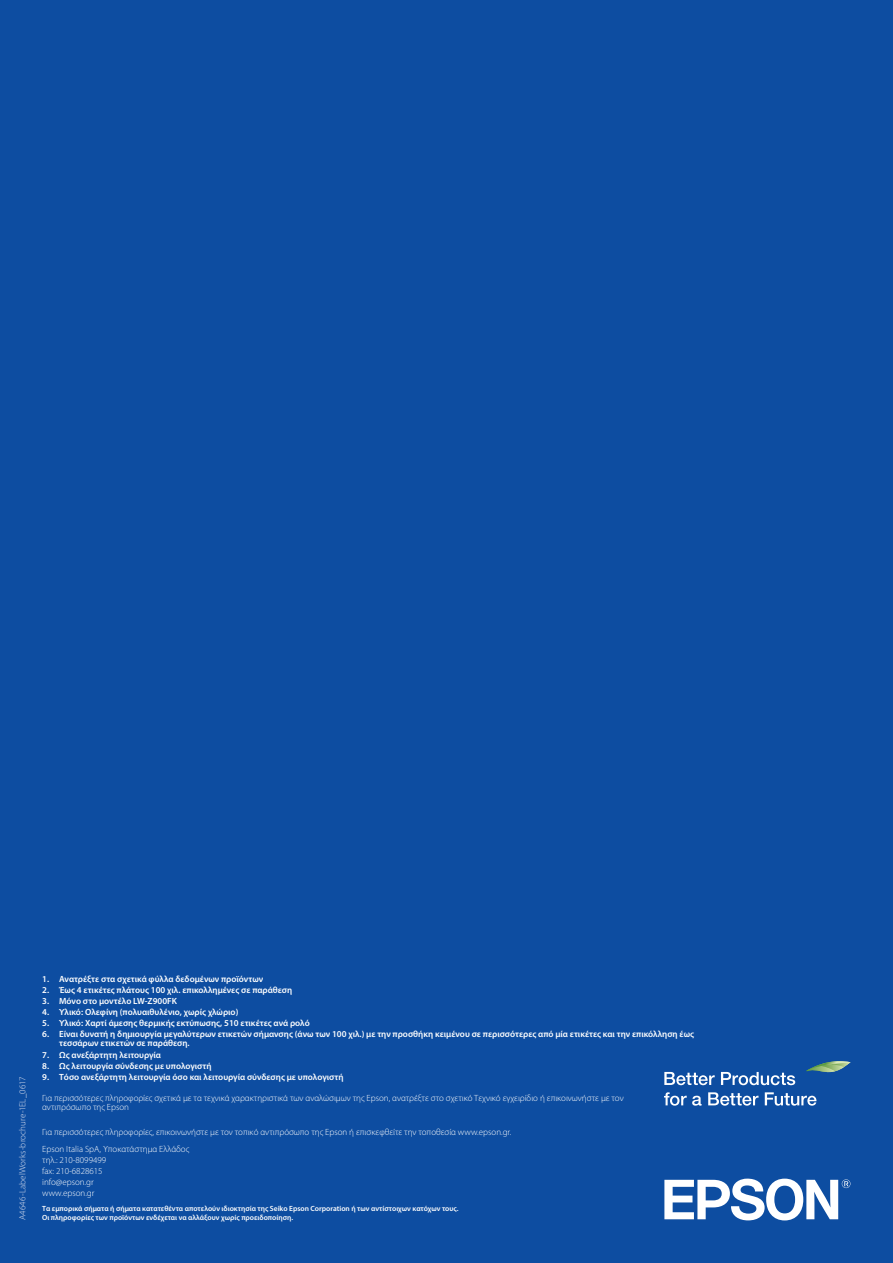
<style>
.page{position:relative;width:893px;height:1263px;background:#0d4da1}
.page>*{position:absolute;margin:0;border:0;box-sizing:border-box;transform-origin:0 0}
.t1{font:600 9px/9px "Myriad Pro";color:#fff}
.t2{font:300 9px/11.1px "Myriad Pro";color:#fff}
.t3{font:300 9px "Myriad Pro";letter-spacing:.015em;color:#e0e4f2}
.t4{font:600 7.5px/9px "Myriad Pro";color:#fff}
</style>
<div class="page">
<svg style="left:806px;top:1061px;width:44px;height:11px"></svg>
<svg style="left:664px;top:1072px;width:51px;height:13px"></svg>
<svg style="left:721px;top:1072px;width:74px;height:13px"></svg>
<svg style="left:664px;top:1092px;width:38px;height:14px"></svg>
<svg style="left:708px;top:1092px;width:50px;height:14px"></svg>
<svg style="left:765px;top:1092px;width:52px;height:14px"></svg>
<svg style="left:664px;top:1178px;width:186px;height:42px"></svg>
<p class="t3" style="left:17px;top:1220px;width:145px;rotate:-90deg">A4646-LabelWorks-brochure-1EL_0617</p>
<p class="t1" style="left:42px;top:974px;width:223px">1. Ανατρέξτε στα σχετικά φύλλα δεδομένων προϊόντων</p>
<p class="t1" style="left:42px;top:985px;width:252px">2. Έως 4 ετικέτες πλάτους 100 χιλ. επικολλημένες σε παράθεση</p>
<p class="t1" style="left:42px;top:996px;width:136px">3. Μόνο στο μοντέλο LW-Z900FK</p>
<p class="t1" style="left:42px;top:1007px;width:198px">4. Υλικό: Ολεφίνη (πολυαιθυλένιο, χωρίς χλώριο)</p>
<p class="t1" style="left:42px;top:1018px;width:269px">5. Υλικό: Χαρτί άμεσης θερμικής εκτύπωσης, 510 ετικέτες ανά ρολό</p>
<p class="t1" style="left:59px;top:1030px;width:636px;text-indent:-17px">6. Είναι δυνατή η δημιουργία μεγαλύτερων ετικετών σήμανσης (άνω των 100 χιλ.) με την προσθήκη κειμένου σε περισσότερες από μία ετικέτες και την επικόλληση έως τεσσάρων ετικετών σε παράθεση.</p>
<p class="t1" style="left:42px;top:1050px;width:120px">7. Ως ανεξάρτητη λειτουργία</p>
<p class="t1" style="left:42px;top:1061px;width:171px">8. Ως λειτουργία σύνδεσης με υπολογιστή</p>
<p class="t1" style="left:42px;top:1072px;width:303px">9. Τόσο ανεξάρτητη λειτουργία όσο και λειτουργία σύνδεσης με υπολογιστή</p>
<p class="t2" style="left:42px;top:1093px;width:583px;line-height:9px">Για περισσότερες πληροφορίες σχετικά με τα τεχνικά χαρακτηριστικά των αναλώσιμων της Epson, ανατρέξτε στο σχετικό Τεχνικό εγχειρίδιο ή επικοινωνήστε με τον αντιπρόσωπο της Epson</p>
<p class="t2" style="left:42px;top:1126px;width:471px">Για περισσότερες πληροφορίες, επικοινωνήστε με τον τοπικό αντιπρόσωπο της Epson ή επισκεφθείτε την τοποθεσία www.epson.gr.</p>
<p class="t2" style="left:42px;top:1143px;width:149px">Epson Italia SpA, Υποκατάστημα Ελλάδος τηλ.: 210-8099499<br>fax: 210-6828615<br>info@epson.gr<br>www.epson.gr</p>
<p class="t4" style="left:42px;top:1204px;width:418px">Τα εμπορικά σήματα ή σήματα κατατεθέντα αποτελούν ιδιοκτησία της Seiko Epson Corporation ή των αντίστοιχων κατόχων τους.<br>Οι πληροφορίες των προϊόντων ενδέχεται να αλλάξουν χωρίς προειδοποίηση.</p>
</div>
